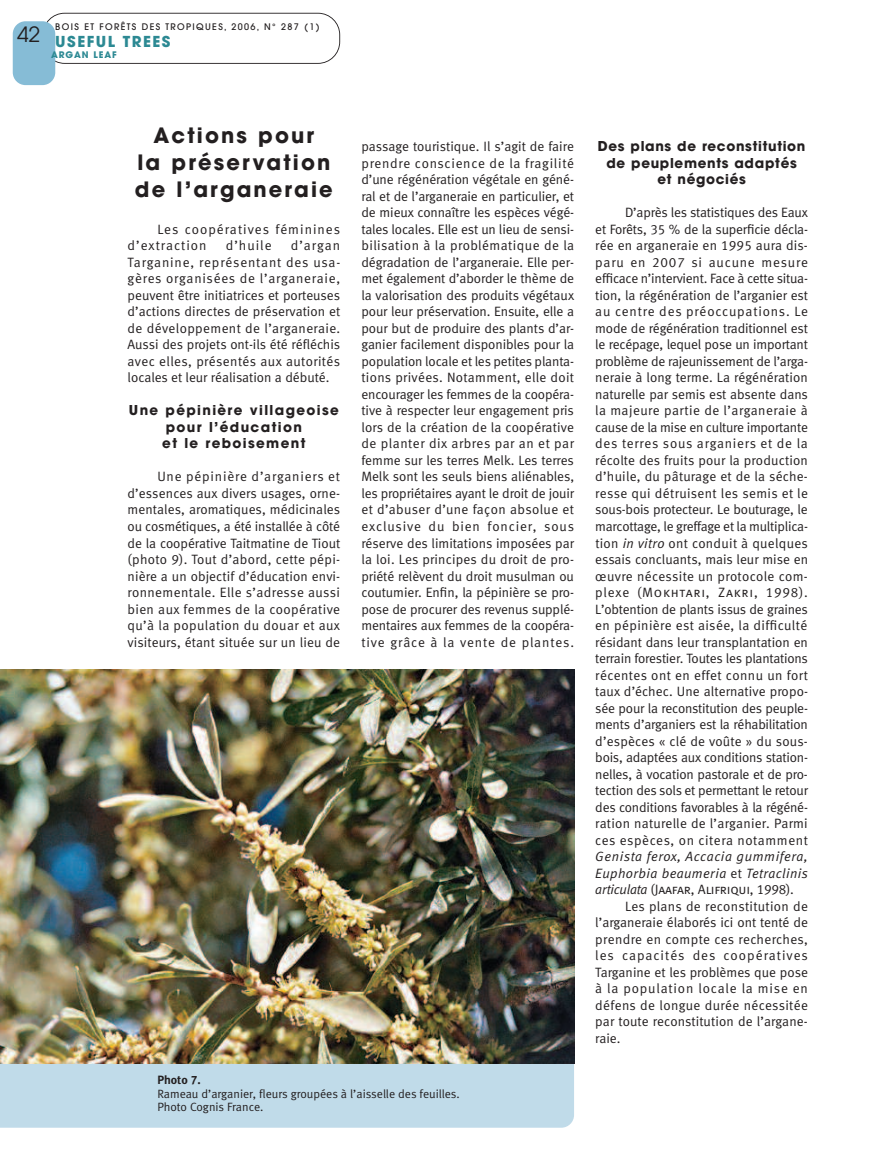
<style>
.page{position:relative;width:893px;height:1149px;background:#fff}
.page>*{position:absolute;margin:0;border:0;box-sizing:border-box;transform-origin:0 0}
.t1{font:700 21px/27px "Avant Garde";letter-spacing:.1em;color:#231f20;text-align:center}
.t2{font:21px "Avant Garde";color:#231f20}
.t3{font:700 15px "Avant Garde";letter-spacing:.1em;color:#2c8993}
.t4{font:13.5px/16.5px "Meta Normal LF";letter-spacing:.02em;color:#231f20;text-align:justify}
.t5{font:italic 13.5px/16.5px "Meta Normal LF";letter-spacing:.03em;color:#231f20}
.t6{font:700 13.5px/16.5px "Avant Garde";letter-spacing:.06em;color:#231f20;text-align:center}
.t7{font:700 13.5px/16.5px "Avant Garde";letter-spacing:.1em;color:#231f20;text-align:center}
.t8{font:13.5px/16.5px "Meta Normal LF";letter-spacing:.075em;color:#231f20}
.t9{font:13.5px "Meta Normal LF Caps";letter-spacing:-.015em;color:#231f20}
.t10{font:13.5px "Meta Normal LF Caps";letter-spacing:.06em;color:#231f20}
.t11{font:12px/13.5px "Meta Normal LF";color:#231f20}
.t12{font:12px "Meta Bold LF";color:#231f20}
.t13{font:500 9px "Avant Garde";letter-spacing:.15em;color:#231f20}
.t14{font:700 9px "Avant Garde";letter-spacing:.1em;color:#2c8993}
.s1{font-style:italic}
.s2{font-family:"Meta Normal LF"}
.s3{font-style:normal}
.s4{font-family:"Meta Normal LF";font-style:italic}
</style>
<div class="page">
<svg style="left:46px;top:13px;width:294px;height:51px"></svg>
<div style="left:13px;top:21px;width:42px;height:64px;background:#86bcd6;border-radius:13px"></div>
<div style="left:0;top:1063px;width:574px;height:64px;background:#c0dbe9"></div>
<img style="left:0;top:669px;width:574px;height:394px">
<h1 class="t2" style="left:17px;top:26px;width:25px">42</h1>
<p class="t13" style="left:55px;top:23px;width:266px">BOIS ET FORÊTS DES TROPIQUES, 2006, N° 287 (1)</p>
<p class="t14" style="left:51px;top:51px;width:67px">ARGAN LEAF</p>
<p class="t3" style="left:55px;top:36px;width:117px">USEFUL TREES</p>
<h1 class="t1" style="left:135px;top:125px;width:199px">Actions pour<br>la préservation de l’arganeraie</h1>
<p class="t8" style="left:128px;top:222px;width:214px;text-indent:30px">Les coopératives féminines d’extraction</p>
<p class="t4" style="left:226px;top:238px;width:47px">d’huile</p>
<p class="t4" style="left:128px;top:238px;width:214px;text-indent:163px">d’argan Targanine, représentant des usa&shy;gères organisées de l’arganeraie, peuvent être initiatrices et porteuses d’actions directes de préservation et de développement de l’arganeraie.<br>Aussi des projets ont-ils été réfléchis avec elles, présentés aux autorités locales et leur réalisation a débuté.</p>
<p class="t7" style="left:129px;top:404px;width:211px">Une pépinière villageoise pour l’éducation<br>et le reboisement</p>
<p class="t4" style="left:128px;top:469px;width:214px;text-indent:30px">Une pépinière d’arganiers et d’essences aux divers usages, orne&shy;mentales, aromatiques, médicinales ou cosmétiques, a été installée à côté de la coopérative Taitmatine de Tiout (photo 9). Tout d’abord, cette pépi&shy;nière a un objectif d’éducation envi&shy;ronnementale. Elle s’adresse aussi bien aux femmes de la coopérative qu’à la population du douar et aux visiteurs, étant située sur un lieu de</p>
<p class="t4" style="left:361px;top:139px;width:214px">passage touristique. Il s’agit de faire prendre conscience de la fragilité d’une régénération végétale en géné&shy;ral et de l’arganeraie en particulier, et de mieux connaître les espèces végé&shy;tales locales. Elle est un lieu de sensi&shy;bilisation à la problématique de la dégradation de l’arganeraie. Elle per&shy;met également d’aborder le thème de la valorisation des produits végétaux pour leur préservation. Ensuite, elle a pour but de produire des plants d’ar&shy;ganier facilement disponibles pour la population locale et les petites planta&shy;tions privées. Notamment, elle doit encourager les femmes de la coopéra&shy;tive à respecter leur engagement pris lors de la création de la coopérative de planter dix arbres par an et par femme sur les terres Melk. Les terres Melk sont les seuls biens aliénables, les propriétaires ayant le droit de jouir et d’abuser d’une façon absolue et exclusive du bien foncier, sous réserve des limitations imposées par la loi. Les principes du droit de pro&shy;priété relèvent du droit musulman ou coutumier. Enfin, la pépinière se pro&shy;pose de procurer des revenus supplé&shy;mentaires aux femmes de la coopéra&shy;tive grâce à la vente de plantes.</p>
<p class="t6" style="left:598px;top:140px;width:209px">Des plans de reconstitution de peuplements adaptés et négociés</p>
<p class="t4" style="left:595px;top:205px;width:214px;text-indent:30px">D’après les statistiques des Eaux et Forêts, 35 % de la superficie décla&shy;rée en arganeraie en 1995 aura dis&shy;paru en 2007 si aucune mesure efficace n’intervient. Face à cette situa&shy;tion, la régénération de l’arganier est au centre des préoccupations. Le mode de régénération traditionnel est le recépage, lequel pose un important problème de rajeunissement de l’arga&shy;neraie à long terme. La régénération naturelle par semis est absente dans la majeure partie de l’arganeraie à cause de la mise en culture importante des terres sous arganiers et de la récolte des fruits pour la production d’huile, du pâturage et de la séche&shy;resse qui détruisent les semis et le sous-bois protecteur. Le bouturage, le marcottage, le greffage et la multiplica&shy;tion <span class="s1">in vitro</span> ont conduit à quelques essais concluants, mais leur mise en œuvre nécessite un protocole com-</p>
<p class="t10" style="left:595px;top:587px;width:214px"><span class="s2">plexe (</span>Mokhtari, Zakri<span class="s2">, 1998).</span></p>
<p class="t4" style="left:595px;top:601px;width:214px">L’obtention de plants issus de graines en pépinière est aisée, la difficulté résidant dans leur transplantation en terrain forestier. Toutes les plantations récentes ont en effet connu un fort taux d’échec. Une alternative propo&shy;sée pour la reconstitution des peuple&shy;ments d’arganiers est la réhabilitation d’espèces « clé de voûte » du sous&shy;bois, adaptées aux conditions station&shy;nelles, à vocation pastorale et de pro&shy;tection des sols et permettant le retour des conditions favorables à la régéné&shy;ration naturelle de l’arganier. Parmi ces espèces, on citera notamment</p>
<p class="t5" style="left:595px;top:849px;width:214px">Genista ferox, Accacia gummifera,<br>Euphorbia beaumeria <span class="s3">et</span> Tetraclinis</p>
<p class="t9" style="left:595px;top:884px;width:200px"><span class="s4">articulata</span> <span class="s2">(</span>Jaafar, Alifriqui<span class="s2">, 1998).</span></p>
<p class="t4" style="left:595px;top:898px;width:214px;text-indent:30px">Les plans de reconstitution de l’arganeraie élaborés ici ont tenté de prendre en compte ces recherches, les capacités des coopératives Targanine et les problèmes que pose à la population locale la mise en défens de longue durée nécessitée par toute reconstitution de l’argane&shy;raie.</p>
<p class="t12" style="left:157px;top:1075px;width:45px">Photo 7.</p>
<p class="t11" style="left:157px;top:1087px;width:304px">Rameau d’arganier, fleurs groupées à l’aisselle des feuilles.<br>Photo Cognis France.</p>
</div>
